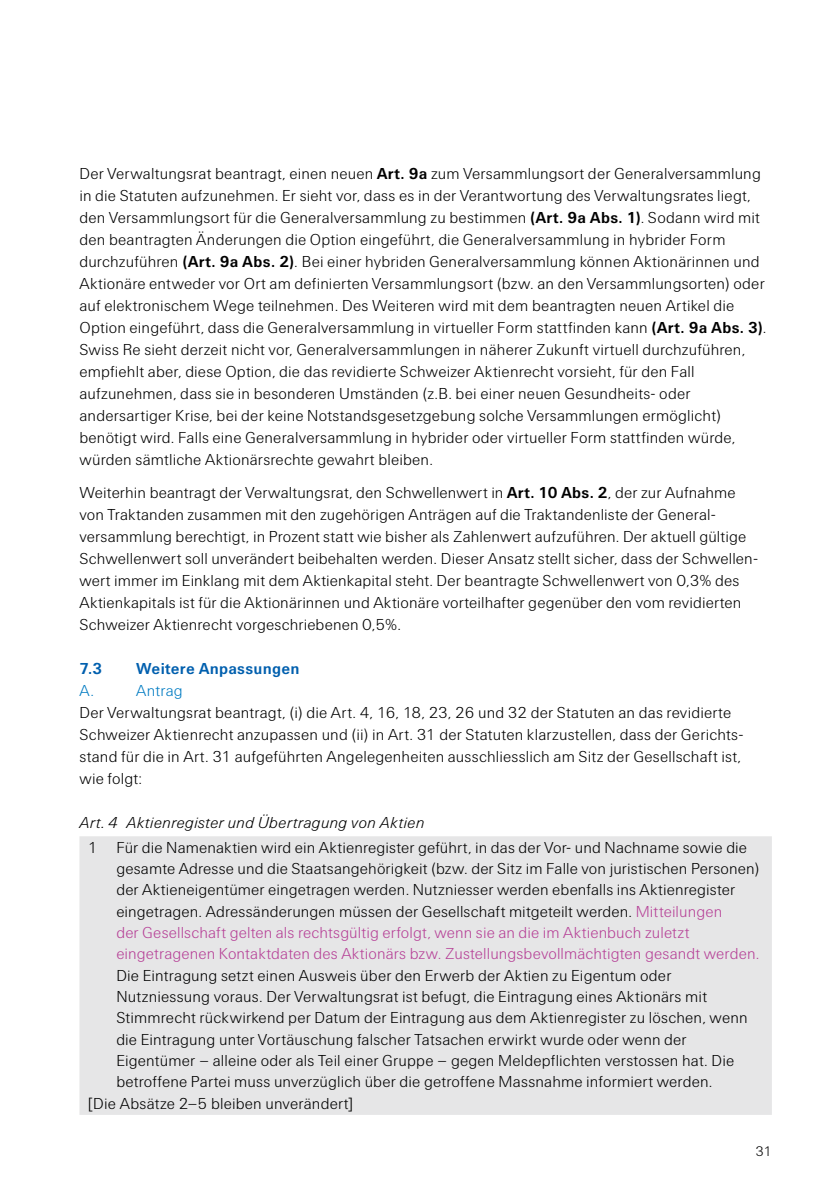
<style>
.page{position:relative;width:840px;height:1191px;background:#fff}
.page>*{position:absolute;margin:0;border:0;box-sizing:border-box;transform-origin:0 0}
.t1{font:300 16px/22px "Swiss Re Sans OT";letter-spacing:.01em;color:#000}
.t2{font:italic 300 16px "Swiss Re Sans OT";letter-spacing:.015em;color:#000}
.t3{font:700 16px "Swiss Re Sans OT";letter-spacing:.015em;color:#005fae}
.t4{font:300 16px "Swiss Re Sans OT";letter-spacing:.01em;color:#007bc2}
.t5{font:300 14px "Swiss Re Sans OT";color:#000}
.s1{font-weight:700}
.s2{color:#b64197}
</style>
<div class="page">
<div style="left:79px;top:836px;width:692px;height:278px;background:#e6e6e7"></div>
<p class="t1" style="left:79px;top:163px;width:688px">Der Verwaltungsrat beantragt, einen neuen <span class="s1">Art. 9a</span> zum Versammlungsort der Generalversammlung in die Statuten aufzunehmen. Er sieht vor, dass es in der Verantwortung des Verwaltungsrates liegt, den Versammlungsort für die Generalversammlung zu bestimmen <span class="s1">(Art. 9a Abs. 1)</span>. Sodann wird mit den beantragten Änderungen die Option eingeführt, die Generalversammlung in hybrider Form durchzuführen <span class="s1">(Art. 9a Abs. 2)</span>. Bei einer hybriden Generalversammlung können Aktionärinnen und Aktionäre entweder vor Ort am definierten Versammlungsort (bzw. an den Versammlungsorten) oder auf elektronischem Wege teilnehmen. Des Weiteren wird mit dem beantragten neuen Artikel die Option eingeführt, dass die Generalversammlung in virtueller Form stattfinden kann <span class="s1">(Art. 9a Abs. 3)</span>.<br>Swiss Re sieht derzeit nicht vor, Generalversammlungen in näherer Zukunft virtuell durchzuführen, empfiehlt aber, diese Option, die das revidierte Schweizer Aktienrecht vorsieht, für den Fall aufzunehmen, dass sie in besonderen Umständen (z.B. bei einer neuen Gesundheits- oder andersartiger Krise, bei der keine Notstandsgesetzgebung solche Versammlungen ermöglicht) benötigt wird. Falls eine Generalversammlung in hybrider oder virtueller Form stattfinden würde, würden sämtliche Aktionärsrechte gewahrt bleiben.</p>
<p class="t1" style="left:79px;top:482px;width:679px">Weiterhin beantragt der Verwaltungsrat, den Schwellenwert in <span class="s1">Art. 10 Abs. 2</span>, der zur Aufnahme von Traktanden zusammen mit den zugehörigen Anträgen auf die Traktandenliste der General&shy;versammlung berechtigt, in Prozent statt wie bisher als Zahlenwert aufzuführen. Der aktuell gültige Schwellenwert soll unverändert beibehalten werden. Dieser Ansatz stellt sicher, dass der Schwellen&shy;wert immer im Einklang mit dem Aktienkapital steht. Der beantragte Schwellenwert von 0,3% des Aktienkapitals ist für die Aktionärinnen und Aktionäre vorteilhafter gegenüber den vom revidierten Schweizer Aktienrecht vorgeschriebenen 0,5%.</p>
<p class="t3" style="left:79px;top:659px;width:24px">7.3</p>
<p class="t3" style="left:136px;top:659px;width:165px">Weitere Anpassungen</p>
<p class="t4" style="left:79px;top:681px;width:16px">A.</p>
<p class="t4" style="left:136px;top:681px;width:48px">Antrag</p>
<p class="t1" style="left:79px;top:702px;width:665px">Der Verwaltungsrat beantragt, (i) die Art. 4, 16, 18, 23, 26 und 32 der Statuten an das revidierte Schweizer Aktienrecht anzupassen und (ii) in Art. 31 der Statuten klarzustellen, dass der Gerichts&shy;stand für die in Art. 31 aufgeführten Angelegenheiten ausschliesslich am Sitz der Gesellschaft ist, wie folgt:</p>
<p class="t2" style="left:79px;top:814px;width:346px">Art. 4 Aktienregister und Übertragung von Aktien</p>
<p class="t1" style="left:116px;top:837px;width:644px;line-height:21.4px;text-indent:-28px">1 Für die Namenaktien wird ein Aktienregister geführt, in das der Vor- und Nachname sowie die gesamte Adresse und die Staatsangehörigkeit (bzw. der Sitz im Falle von juristischen Personen) der Aktieneigentümer eingetragen werden. Nutzniesser werden ebenfalls ins Aktienregister eingetragen. Adressänderungen müssen der Gesellschaft mitgeteilt werden. <span class="s2">Mitteilungen<br>der Gesellschaft gelten als rechtsgültig erfolgt, wenn sie an die im Aktienbuch zuletzt eingetragenen Kontaktdaten des Aktionärs bzw. Zustellungsbevollmächtigten gesandt werden.</span></p>
<p class="t1" style="left:116px;top:964px;width:556px">Die Eintragung setzt einen Ausweis über den Erwerb der Aktien zu Eigentum oder</p>
<p class="t1" style="left:116px;top:985px;width:592px">Nutzniessung voraus. Der Verwaltungsrat ist befugt, die Eintragung eines Aktionärs mit</p>
<p class="t1" style="left:116px;top:1007px;width:632px">Stimmrecht rückwirkend per Datum der Eintragung aus dem Aktienregister zu löschen, wenn</p>
<p class="t1" style="left:116px;top:1028px;width:571px">die Eintragung unter Vortäuschung falscher Tatsachen erwirkt wurde oder wenn der</p>
<p class="t1" style="left:116px;top:1049px;width:619px">Eigentümer – alleine oder als Teil einer Gruppe – gegen Meldepflichten verstossen hat. Die</p>
<p class="t1" style="left:116px;top:1071px;width:597px">betroffene Partei muss unverzüglich über die getroffene Massnahme informiert werden.</p>
<p class="t1" style="left:88px;top:1093px;width:267px">[Die Absätze 2–5 bleiben unverändert]</p>
<p class="t5" style="left:755px;top:1143px;width:18px">31</p>
</div>
